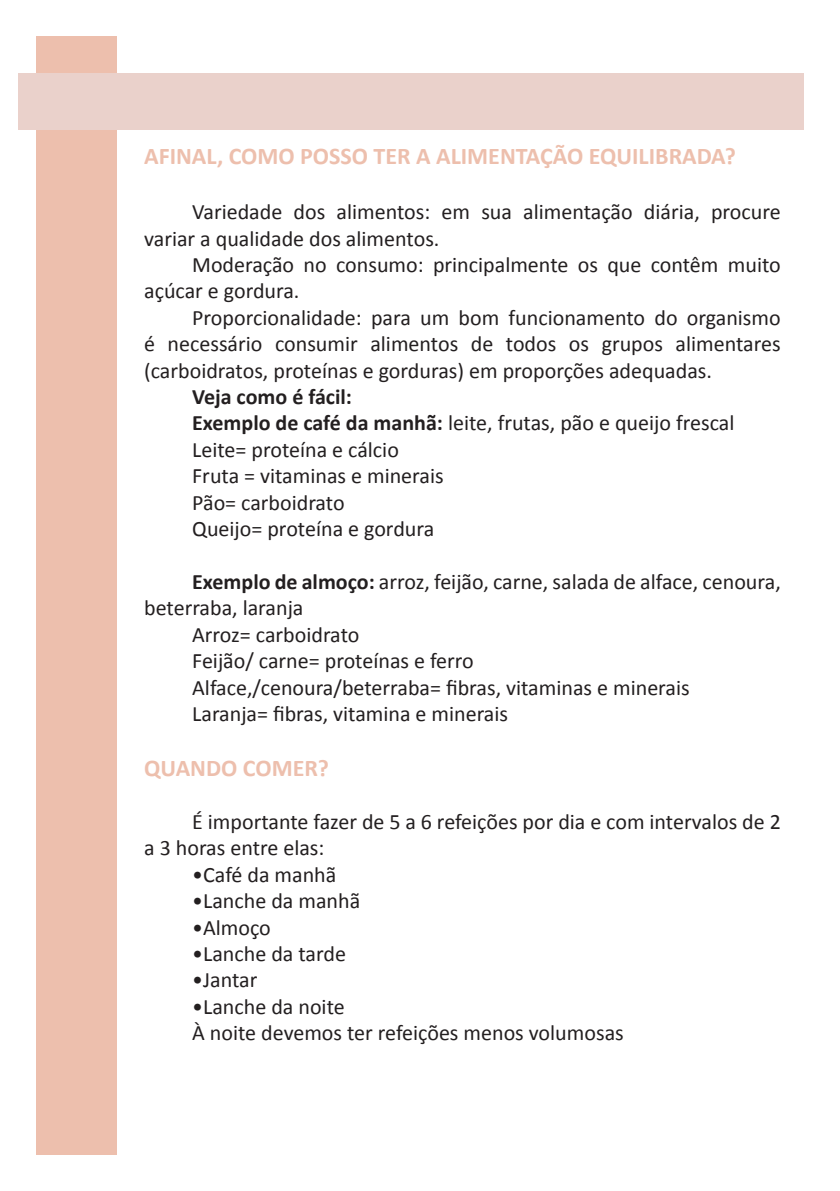
<style>
.page{position:relative;width:840px;height:1191px;background:#fff}
.page>*{position:absolute;margin:0;border:0;box-sizing:border-box;transform-origin:0 0}
.Titulo_Rosa{font:700 24px "Calibri";color:#edbfad}
.Bolinha{font:22px/26.4px "Calibri";color:#231f20}
.Bolinha-2{font:700 22px "Calibri";color:#231f20}
.s1{font-weight:700}
</style>
<div class="page">
<div style="left:36px;top:36px;width:80px;height:1119px;background:#edbfad"></div>
<div style="left:18px;top:73px;width:785px;height:56px;background:#ead1cb"></div>
<p class="Titulo_Rosa" style="left:144px;top:141px;width:593px">AFINAL, COMO POSSO TER A ALIMENTAÇÃO EQUILIBRADA?</p>
<p class="Bolinha" style="left:144px;top:198px;width:637px;text-indent:48px">Variedade dos alimentos: em sua alimentação diária, procure variar a qualidade dos alimentos.</p>
<p class="Bolinha" style="left:144px;top:250px;width:637px;text-indent:48px">Moderação no consumo: principalmente os que contêm muito açúcar e gordura.</p>
<p class="Bolinha" style="left:144px;top:303px;width:637px;text-align:justify;text-indent:48px">Proporcionalidade: para um bom funcionamento do organismo é necessário consumir alimentos de todos os grupos alimentares (carboidratos, proteínas e gorduras) em proporções adequadas.</p>
<p class="Bolinha-2" style="left:192px;top:383px;width:161px">Veja como é fácil:</p>
<p class="Bolinha" style="left:192px;top:409px;width:543px"><span class="s1">Exemplo de café da manhã:</span> leite, frutas, pão e queijo frescal</p>
<p class="Bolinha" style="left:192px;top:435px;width:208px">Leite= proteína e cálcio</p>
<p class="Bolinha" style="left:192px;top:462px;width:253px">Fruta = vitaminas e minerais</p>
<p class="Bolinha" style="left:192px;top:488px;width:154px">Pão= carboidrato</p>
<p class="Bolinha" style="left:192px;top:514px;width:243px">Queijo= proteína e gordura</p>
<p class="Bolinha" style="left:144px;top:567px;width:637px;text-indent:48px"><span class="s1">Exemplo de almoço:</span> arroz, feijão, carne, salada de alface, cenoura, beterraba, laranja</p>
<p class="Bolinha" style="left:192px;top:620px;width:169px">Arroz= carboidrato</p>
<p class="Bolinha" style="left:192px;top:646px;width:283px">Feijão/ carne= proteínas e ferro</p>
<p class="Bolinha" style="left:192px;top:673px;width:498px">Alface,/cenoura/beterraba= fibras, vitaminas e minerais</p>
<p class="Bolinha" style="left:192px;top:699px;width:317px">Laranja= fibras, vitamina e minerais</p>
<p class="Titulo_Rosa" style="left:144px;top:753px;width:186px">QUANDO COMER?</p>
<p class="Bolinha" style="left:144px;top:807px;width:637px;text-indent:48px">É importante fazer de 5 a 6 refeições por dia e com intervalos de 2 a 3 horas entre elas:</p>
<p class="Bolinha" style="left:192px;top:860px;width:145px">•Café da manhã</p>
<p class="Bolinha" style="left:192px;top:886px;width:169px">•Lanche da manhã</p>
<p class="Bolinha" style="left:192px;top:913px;width:80px">•Almoço</p>
<p class="Bolinha" style="left:192px;top:939px;width:155px">•Lanche da tarde</p>
<p class="Bolinha" style="left:192px;top:966px;width:67px">•Jantar</p>
<p class="Bolinha" style="left:192px;top:992px;width:154px">•Lanche da noite</p>
<p class="Bolinha" style="left:192px;top:1018px;width:433px">À noite devemos ter refeições menos volumosas</p>
</div>
